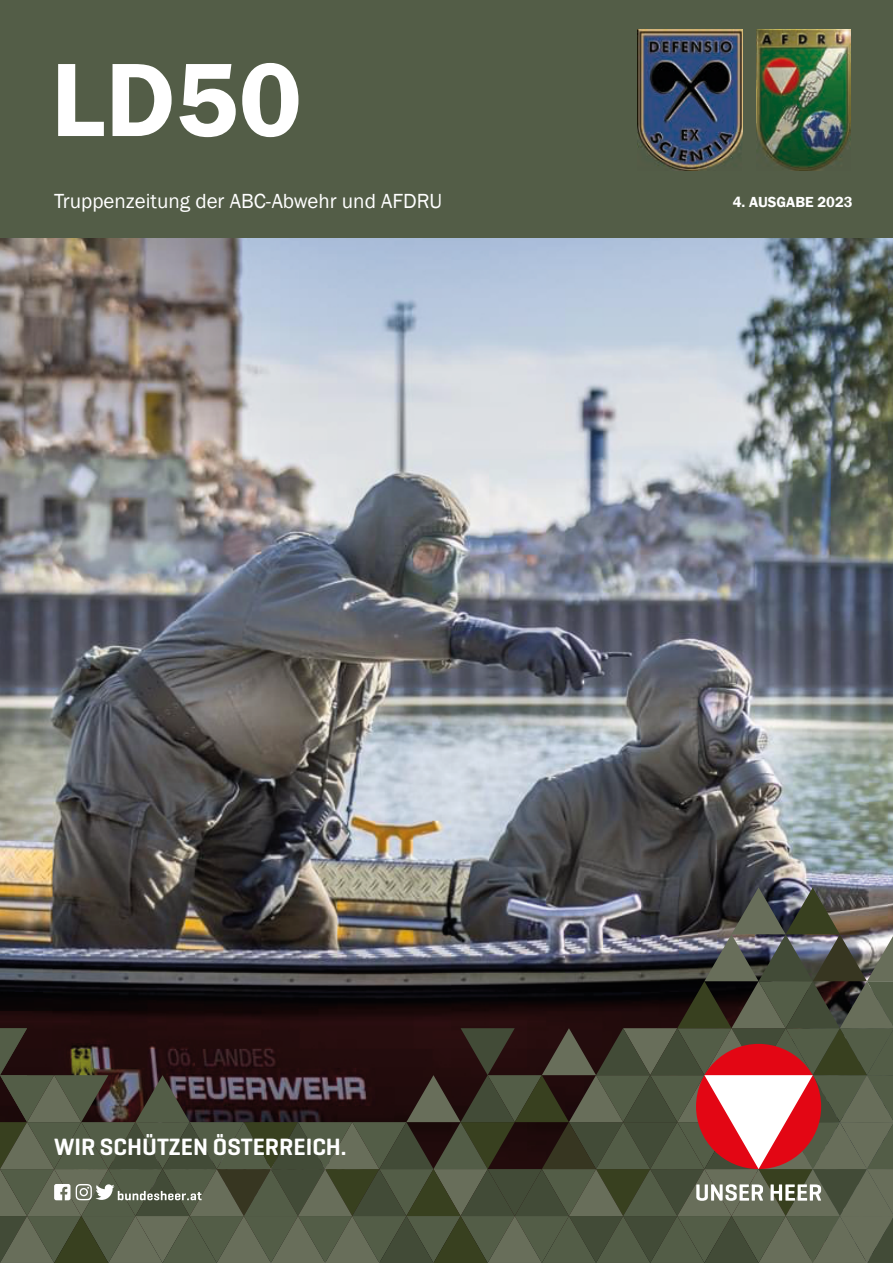
<style>
.page{position:relative;width:893px;height:1263px;background:#fff}
.page>*{position:absolute;margin:0;border:0;box-sizing:border-box;transform-origin:0 0}
.t1{font:600 108px "Franklin Gothic";color:#fff}
.t2{font:600 24px "Geogrotesque";color:#fff}
.t3{font:21px "Franklin Gothic";color:#fff}
.t4{font:600 15px "Franklin Gothic";color:#fff}
</style>
<div class="page">
<img style="left:0;top:237px;width:893px;height:650px">
<div style="left:0;top:0;width:893px;height:237px;background:#535d47"></div>
<img style="left:638px;top:29px;width:105px;height:141px">
<img style="left:756px;top:29px;width:94px;height:141px">
<img style="left:0;top:887px;width:893px;height:376px">
<h1 class="t1" style="left:51px;top:33px;width:253px">LD50</h1>
<p class="t3" style="left:54px;top:188px;width:390px">Truppenzeitung der ABC-Abwehr und AFDRU</p>
<p class="t4" style="left:733px;top:192px;width:121px">4. AUSGABE 2023</p>
<p class="t2" style="left:54px;top:1132px;width:294px">WIR SCHÜTZEN ÖSTERREICH.</p>
</div>
